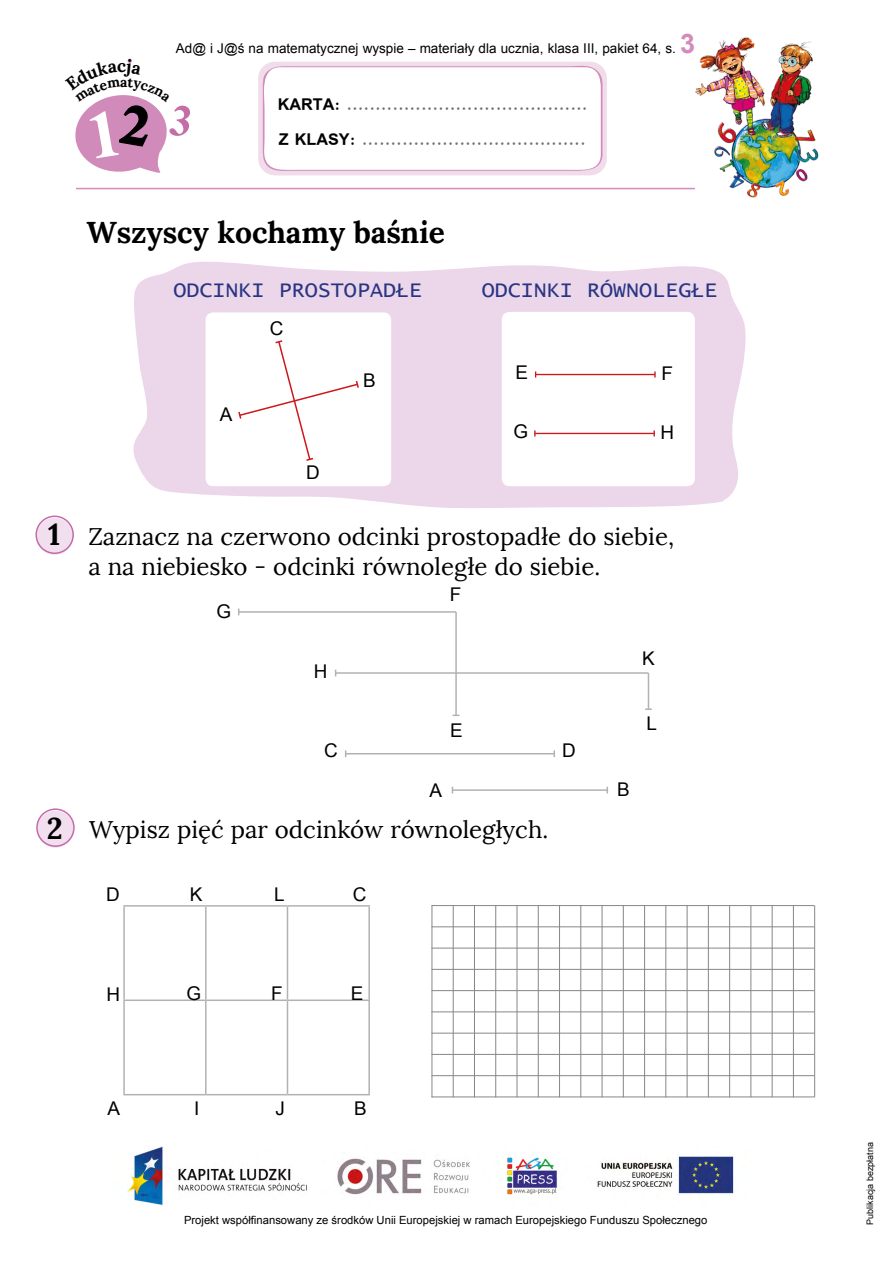
<style>
.page{position:relative;width:893px;height:1263px;background:#fff}
.page>*{position:absolute;margin:0;border:0;box-sizing:border-box;transform-origin:0 0}
.t1{font:700 30px "Lora";letter-spacing:-.005em;color:#000}
.t2{font:24px/30px "Lora";color:#000}
.t3{font:21.6px "Lucida Console";color:#283583}
.t4{font:18.9px "Arial";color:#000}
.t5{font:700 18px/35.2px "Simplified Arabic";color:#706f6f}
.t6{font:700 17.55px "Lora";color:#000}
.t7{font:700 13.95px "Lora";color:#000}
.t8{font:13.5px "Arial";color:#000}
.t9{font:11.25px "Arial";color:#000}
.t10{font:9px "Arial";color:#000}
.s1{font-weight:700;font-size:27px;color:#d28bbb}
.s2{color:#000}
</style>
<div class="page">
<hr style="left:76px;top:188px;width:619px;height:1px;background:#d28bbb">
<div style="left:258px;top:62px;width:349px;height:113px;background:#f1dcea;border-radius:17px"></div>
<svg style="left:259px;top:65px;width:343px;height:106px;background:#fdfbfc"></svg>
<img style="left:695px;top:37px;width:124px;height:161px">
<img style="left:127px;top:1146px;width:608px;height:60px">
<svg style="left:35px;top:515px;width:39px;height:39px"></svg>
<svg style="left:36px;top:808px;width:39px;height:39px"></svg>
<svg style="left:133px;top:262px;width:613px;height:246px;background:#eedbec"></svg>
<div style="left:206px;top:312px;width:185px;height:174px;background:#fff;border-radius:8px"></div>
<svg style="left:238px;top:340px;width:121px;height:121px"></svg>
<div style="left:502px;top:312px;width:193px;height:174px;background:#fff;border-radius:8px"></div>
<hr style="left:536px;top:374px;width:119px;height:1px;background:#cd171a">
<svg style="left:654px;top:371px;width:2px;height:7px"></svg>
<hr style="left:535px;top:433px;width:119px;height:1px;background:#cd171a">
<hr style="left:239px;top:611px;width:217px;height:2px;background:#b3b2b2">
<hr style="left:455px;top:612px;width:2px;height:103px;background:#b3b2b2">
<hr style="left:336px;top:672px;width:312px;height:2px;background:#b3b2b2">
<hr style="left:648px;top:673px;width:1px;height:36px;background:#b3b2b2">
<svg style="left:645px;top:708px;width:7px;height:2px"></svg>
<hr style="left:346px;top:753px;width:208px;height:1px;background:#b3b2b2">
<svg style="left:553px;top:750px;width:2px;height:7px"></svg>
<hr style="left:452px;top:789px;width:155px;height:2px;background:#b3b2b2">
<hr style="left:123px;top:905px;width:83px;height:2px;background:#b3b2b2">
<hr style="left:123px;top:907px;width:2px;height:92px;background:#b3b2b2">
<hr style="left:206px;top:905px;width:81px;height:2px;background:#b3b2b2">
<hr style="left:205px;top:907px;width:2px;height:92px;background:#b3b2b2">
<hr style="left:287px;top:905px;width:83px;height:2px;background:#b3b2b2">
<hr style="left:287px;top:907px;width:1px;height:92px;background:#b3b2b2">
<hr style="left:368px;top:907px;width:2px;height:92px;background:#b3b2b2">
<hr style="left:123px;top:999px;width:83px;height:2px;background:#b3b2b2">
<hr style="left:123px;top:1001px;width:2px;height:93px;background:#b3b2b2">
<hr style="left:206px;top:999px;width:81px;height:2px;background:#b3b2b2">
<hr style="left:205px;top:1001px;width:2px;height:93px;background:#b3b2b2">
<hr style="left:287px;top:999px;width:83px;height:2px;background:#b3b2b2">
<hr style="left:287px;top:1001px;width:1px;height:93px;background:#b3b2b2">
<hr style="left:368px;top:1001px;width:2px;height:93px;background:#b3b2b2">
<hr style="left:123px;top:1094px;width:83px;height:1px;background:#b3b2b2">
<hr style="left:206px;top:1094px;width:81px;height:1px;background:#b3b2b2">
<hr style="left:287px;top:1094px;width:83px;height:1px;background:#b3b2b2">
<hr style="left:431px;top:905px;width:1px;height:192px;background:#878787">
<hr style="left:453px;top:905px;width:1px;height:192px;background:#878787">
<hr style="left:474px;top:905px;width:1px;height:192px;background:#878787">
<hr style="left:495px;top:905px;width:1px;height:192px;background:#878787">
<hr style="left:517px;top:905px;width:1px;height:192px;background:#878787">
<hr style="left:538px;top:905px;width:1px;height:192px;background:#878787">
<hr style="left:559px;top:905px;width:1px;height:192px;background:#878787">
<hr style="left:580px;top:905px;width:1px;height:192px;background:#878787">
<hr style="left:602px;top:905px;width:1px;height:192px;background:#878787">
<hr style="left:623px;top:905px;width:1px;height:192px;background:#878787">
<hr style="left:644px;top:905px;width:1px;height:192px;background:#878787">
<hr style="left:665px;top:905px;width:1px;height:192px;background:#878787">
<hr style="left:687px;top:905px;width:1px;height:192px;background:#878787">
<hr style="left:708px;top:905px;width:1px;height:192px;background:#878787">
<hr style="left:729px;top:905px;width:1px;height:192px;background:#878787">
<hr style="left:750px;top:905px;width:1px;height:192px;background:#878787">
<hr style="left:772px;top:905px;width:1px;height:192px;background:#878787">
<hr style="left:793px;top:905px;width:1px;height:192px;background:#878787">
<hr style="left:814px;top:905px;width:1px;height:192px;background:#878787">
<hr style="left:431px;top:926px;width:383px;height:1px;background:#878787">
<hr style="left:431px;top:905px;width:383px;height:1px;background:#878787">
<hr style="left:431px;top:948px;width:383px;height:1px;background:#878787">
<hr style="left:431px;top:969px;width:383px;height:1px;background:#878787">
<hr style="left:431px;top:990px;width:383px;height:1px;background:#878787">
<hr style="left:431px;top:1011px;width:383px;height:1px;background:#878787">
<hr style="left:431px;top:1033px;width:383px;height:1px;background:#878787">
<hr style="left:431px;top:1054px;width:383px;height:1px;background:#878787">
<hr style="left:431px;top:1075px;width:383px;height:1px;background:#878787">
<hr style="left:431px;top:1096px;width:383px;height:1px;background:#878787">
<svg style="left:75px;top:59px;width:115px;height:114px"></svg>
<p class="t6" style="left:117px;top:55px;width:11px">c</p>
<p class="t7" style="left:120px;top:73px;width:9px">a</p>
<p class="t8" style="left:176px;top:39px;width:521px">Ad@ i J@ś na matematycznej wyspie – materiały dla ucznia, klasa III, pakiet 64, s. <span class="s1">3</span></p>
<p class="t5" style="left:278px;top:87px;width:311px"><span class="s2">KARTA:</span> ..........................................<br><span class="s2">Z KLASY:</span> .......................................</p>
<p class="t1" style="left:48px;top:515px;width:14px">1</p>
<p class="t1" style="left:47px;top:809px;width:17px">2</p>
<p class="t1" style="left:86px;top:213px;width:360px">Wszyscy kochamy baśnie</p>
<p class="t3" style="left:173px;top:280px;width:250px">ODCINKI PROSTOPADŁE</p>
<p class="t3" style="left:482px;top:280px;width:237px">ODCINKI RÓWNOLEGŁE</p>
<p class="t4" style="left:220px;top:401px;width:14px">A</p>
<p class="t4" style="left:270px;top:316px;width:15px">C</p>
<p class="t4" style="left:306px;top:459px;width:15px">D</p>
<p class="t4" style="left:363px;top:367px;width:14px">B</p>
<p class="t4" style="left:515px;top:359px;width:14px">E</p>
<p class="t4" style="left:661px;top:360px;width:13px">F</p>
<p class="t4" style="left:514px;top:418px;width:16px">G</p>
<p class="t4" style="left:660px;top:419px;width:15px">H</p>
<p class="t2" style="left:88px;top:522px;width:587px">Zaznacz na czerwono odcinki prostopadłe do siebie, a na niebiesko - odcinki równoległe do siebie.</p>
<p class="t6" style="left:117px;top:535px;width:11px">c</p>
<p class="t4" style="left:217px;top:599px;width:16px">G</p>
<p class="t4" style="left:314px;top:658px;width:15px">H</p>
<p class="t4" style="left:450px;top:581px;width:13px">F</p>
<p class="t4" style="left:642px;top:646px;width:14px">K</p>
<p class="t4" style="left:450px;top:717px;width:14px">E</p>
<p class="t4" style="left:324px;top:737px;width:15px">C</p>
<p class="t4" style="left:562px;top:737px;width:15px">D</p>
<p class="t4" style="left:430px;top:777px;width:14px">A</p>
<p class="t4" style="left:617px;top:776px;width:14px">B</p>
<p class="t2" style="left:89px;top:814px;width:461px">Wypisz pięć par odcinków równoległych.</p>
<p class="t4" style="left:647px;top:710px;width:12px">L</p>
<p class="t4" style="left:106px;top:881px;width:15px">D</p>
<p class="t4" style="left:190px;top:881px;width:14px">K</p>
<p class="t4" style="left:274px;top:881px;width:12px">L</p>
<p class="t4" style="left:353px;top:881px;width:15px">C</p>
<p class="t4" style="left:107px;top:981px;width:15px">H</p>
<p class="t4" style="left:186px;top:981px;width:16px">G</p>
<p class="t4" style="left:271px;top:981px;width:13px">F</p>
<p class="t4" style="left:351px;top:981px;width:14px">E</p>
<p class="t4" style="left:107px;top:1095px;width:14px">A</p>
<p class="t4" style="left:194px;top:1095px;width:7px">I</p>
<p class="t4" style="left:275px;top:1095px;width:11px">J</p>
<p class="t4" style="left:354px;top:1095px;width:14px">B</p>
<p class="t9" style="left:184px;top:1212px;width:525px">Projekt współfinansowany ze środków Unii Europejskiej w ramach Europejskiego Funduszu Społecznego</p>
<p class="t10" style="left:864px;top:1225px;width:84px;rotate:-90deg">Publikacja bezpłatna</p>
</div>
